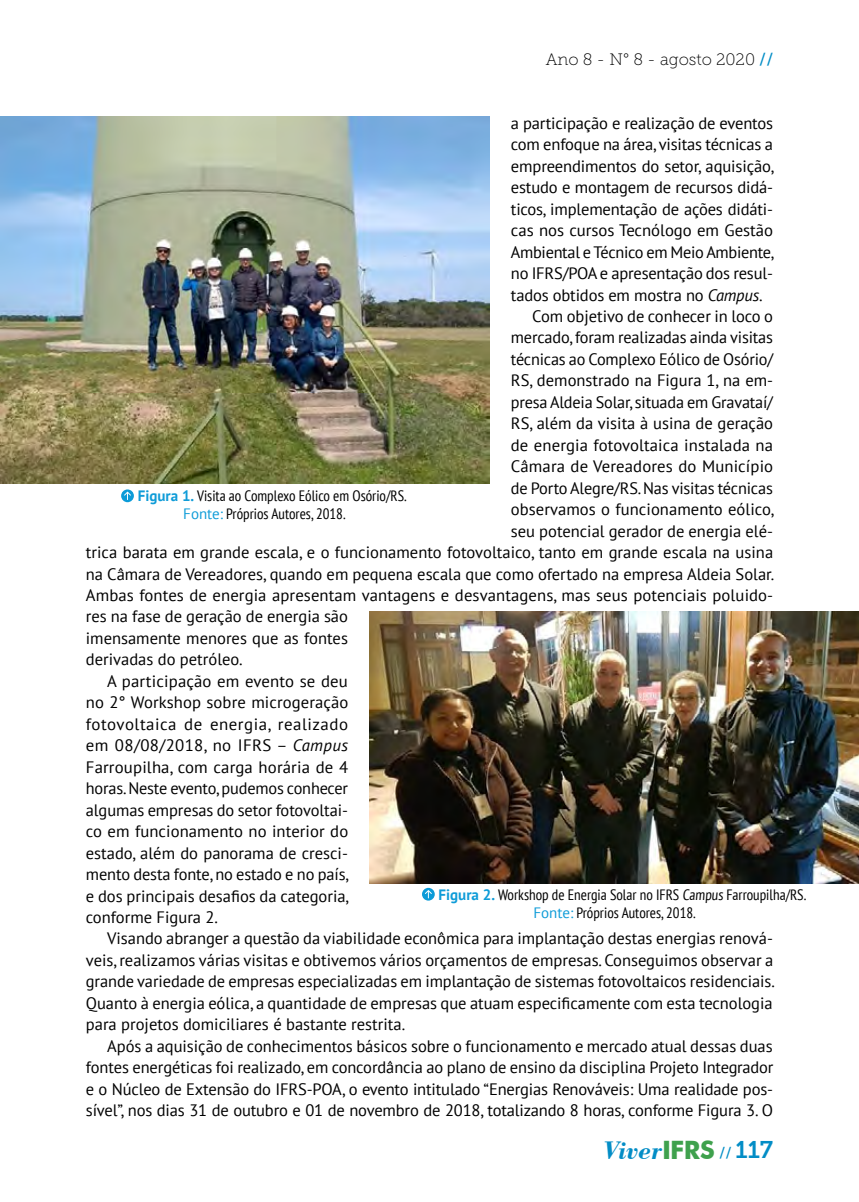
<style>
.page{position:relative;width:859px;height:1202px;background:#fff}
.page>*{position:absolute;margin:0;border:0;box-sizing:border-box;transform-origin:0 0}
.t1{font:italic 700 26.7px "Bodoni BT";color:#038dc6}
.t2{font:16.5px "PT Sans";color:#000}
.t3{font:16.5px "PT Sans";letter-spacing:-.02em;color:#000}
.t4{font:16.5px "PT Sans";letter-spacing:.03em;color:#000}
.t5{font:16.5px "PT Sans";letter-spacing:.02em;color:#000}
.t6{font:16.5px "Museo Slab 100";color:#000}
.t7{font:condensed 15px/18px "PT Sans";color:#000}
.s1{font-family:"Museo Slab 500";color:#038dc6}
.s2{font-style:italic}
.s3{font-weight:700;font-stretch:normal;color:#0f9cd8}
.s4{font-stretch:normal;color:#0f9cd8}
.s5{font-family:"Futura BT";font-style:normal;font-size:25.35px;color:#3fa14d}
.s6{font-family:"Museo Slab 500";font-weight:400;font-style:normal;font-size:15px}
.s7{font-family:"Museo Slab 700";font-weight:400;font-style:normal;font-size:24px}
</style>
<div class="page">
<img style="left:0;top:117px;width:489px;height:367px">
<svg style="left:121px;top:489px;width:13px;height:13px"></svg>
<svg style="left:124px;top:491px;width:7px;height:9px"></svg>
<img style="left:369px;top:611px;width:489px;height:272px">
<svg style="left:422px;top:887px;width:12px;height:13px"></svg>
<svg style="left:424px;top:889px;width:7px;height:9px"></svg>
<p class="t6" style="left:545px;top:51px;width:229px">Ano 8 - N° 8 - agosto 2020 <span class="s1">//</span></p>
<p class="t2" style="left:510px;top:112px;width:263px">a participação e realização de eventos</p>
<p class="t2" style="left:510px;top:134px;width:263px">com enfoque na área, visitas técnicas a</p>
<p class="t2" style="left:510px;top:155px;width:265px">empreendimentos do setor, aquisição,</p>
<p class="t2" style="left:510px;top:177px;width:263px">estudo e montagem de recursos didá-</p>
<p class="t2" style="left:510px;top:198px;width:263px">ticos, implementação de ações didáti-</p>
<p class="t2" style="left:510px;top:220px;width:263px">cas nos cursos Tecnólogo em Gestão</p>
<p class="t3" style="left:510px;top:241px;width:265px">Ambiental e Técnico em Meio Ambiente,</p>
<p class="t2" style="left:510px;top:262px;width:263px">no IFRS/POA e apresentação dos resul-</p>
<p class="t2" style="left:510px;top:284px;width:253px">tados obtidos em mostra no <span class="s2">Campus</span>.</p>
<p class="t2" style="left:532px;top:305px;width:242px">Com objetivo de conhecer in loco o</p>
<p class="t2" style="left:510px;top:327px;width:263px">mercado, foram realizadas ainda visitas</p>
<p class="t2" style="left:510px;top:348px;width:264px">técnicas ao Complexo Eólico de Osório/</p>
<p class="t2" style="left:510px;top:370px;width:263px">RS, demonstrado na Figura 1, na em-</p>
<p class="t2" style="left:510px;top:391px;width:263px">presa Aldeia Solar, situada em Gravataí/</p>
<p class="t2" style="left:510px;top:413px;width:263px">RS, além da visita à usina de geração</p>
<p class="t2" style="left:510px;top:434px;width:263px">de energia fotovoltaica instalada na</p>
<p class="t2" style="left:510px;top:456px;width:264px">Câmara de Vereadores do Município</p>
<p class="t2" style="left:510px;top:477px;width:263px">de Porto Alegre/RS. Nas visitas técnicas</p>
<p class="t2" style="left:510px;top:498px;width:265px">observamos o funcionamento eólico,</p>
<p class="t2" style="left:510px;top:520px;width:263px">seu potencial gerador de energia elé-</p>
<p class="t2" style="left:86px;top:541px;width:688px">trica barata em grande escala, e o funcionamento fotovoltaico, tanto em grande escala na usina</p>
<p class="t2" style="left:86px;top:563px;width:689px">na Câmara de Vereadores, quando em pequena escala que como ofertado na empresa Aldeia Solar.</p>
<p class="t2" style="left:86px;top:584px;width:688px">Ambas fontes de energia apresentam vantagens e desvantagens, mas seus potenciais poluido-</p>
<p class="t2" style="left:86px;top:606px;width:263px">res na fase de geração de energia são</p>
<p class="t2" style="left:86px;top:627px;width:263px">imensamente menores que as fontes</p>
<p class="t2" style="left:86px;top:649px;width:158px">derivadas do petróleo.</p>
<p class="t2" style="left:107px;top:670px;width:242px">A participação em evento se deu</p>
<p class="t2" style="left:86px;top:691px;width:264px">no 2° Workshop sobre microgeração</p>
<p class="t4" style="left:86px;top:713px;width:263px">fotovoltaica de energia, realizado</p>
<p class="t5" style="left:86px;top:734px;width:263px">em 08/08/2018, no IFRS – <span class="s2">Campus</span></p>
<p class="t2" style="left:86px;top:756px;width:263px">Farroupilha, com carga horária de 4</p>
<p class="t2" style="left:86px;top:777px;width:263px">horas. Neste evento, pudemos conhecer</p>
<p class="t2" style="left:86px;top:799px;width:263px">algumas empresas do setor fotovoltai-</p>
<p class="t2" style="left:86px;top:820px;width:264px">co em funcionamento no interior do</p>
<p class="t2" style="left:86px;top:842px;width:263px">estado, além do panorama de cresci-</p>
<p class="t2" style="left:86px;top:863px;width:264px">mento desta fonte, no estado e no país,</p>
<p class="t2" style="left:86px;top:885px;width:265px">e dos principais desafios da categoria,</p>
<p class="t2" style="left:86px;top:906px;width:134px">conforme Figura 2.</p>
<p class="t2" style="left:107px;top:927px;width:667px">Visando abranger a questão da viabilidade econômica para implantação destas energias renová-</p>
<p class="t2" style="left:86px;top:949px;width:688px">veis, realizamos várias visitas e obtivemos vários orçamentos de empresas. Conseguimos observar a</p>
<p class="t2" style="left:86px;top:970px;width:690px">grande variedade de empresas especializadas em implantação de sistemas fotovoltaicos residenciais.</p>
<p class="t2" style="left:86px;top:992px;width:688px">Quanto à energia eólica, a quantidade de empresas que atuam especificamente com esta tecnologia</p>
<p class="t2" style="left:86px;top:1013px;width:320px">para projetos domiciliares é bastante restrita.</p>
<p class="t2" style="left:107px;top:1035px;width:666px">Após a aquisição de conhecimentos básicos sobre o funcionamento e mercado atual dessas duas</p>
<p class="t2" style="left:86px;top:1056px;width:688px">fontes energéticas foi realizado, em concordância ao plano de ensino da disciplina Projeto Integrador</p>
<p class="t2" style="left:86px;top:1078px;width:688px">e o Núcleo de Extensão do IFRS-POA, o evento intitulado “Energias Renováveis: Uma realidade pos-</p>
<p class="t2" style="left:86px;top:1099px;width:688px">sível”, nos dias 31 de outubro e 01 de novembro de 2018, totalizando 8 horas, conforme Figura 3. O</p>
<p class="t7" style="left:183px;top:486px;width:225px;text-indent:-45px"><span class="s3">Figura 1.</span> Visita ao Complexo Eólico em Osório/RS.<br><span class="s4">Fonte:</span> Próprios Autores, 2018.</p>
<p class="t7" style="left:533px;top:884px;width:274px;text-indent:-95px"><span class="s3">Figura 2.</span> Workshop de Energia Solar no IFRS Campus Farroupilha/RS.<br><span class="s4">Fonte:</span> Próprios Autores, 2018.</p>
<h1 class="t1" style="left:604px;top:1133px;width:170px">Viver<span class="s5">IFRS</span> <span class="s6">//</span> <span class="s7">117</span></h1>
</div>
